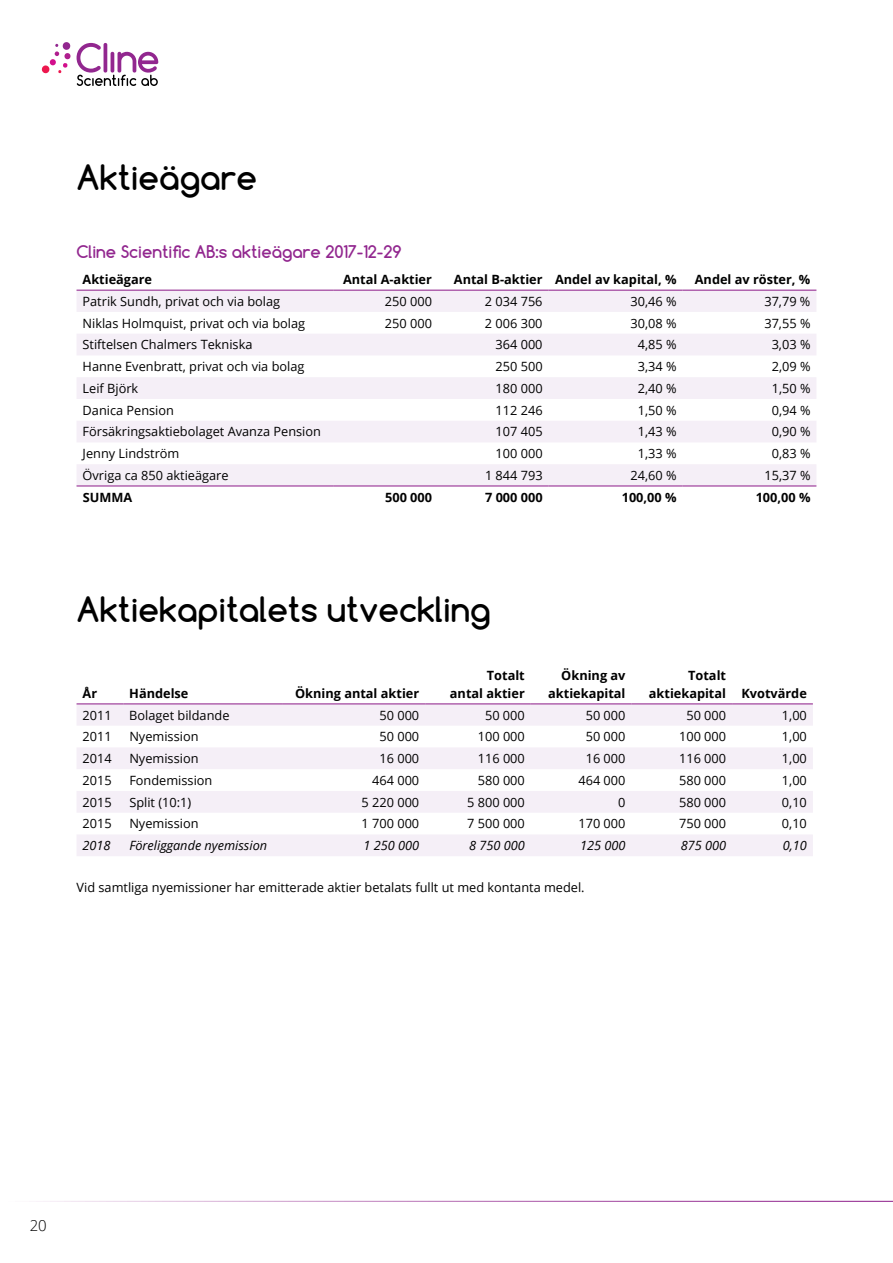
<style>
.page{position:relative;width:893px;height:1263px;background:#fff}
.page>*{position:absolute;margin:0;border:0;box-sizing:border-box;transform-origin:0 0}
.t1{font:700 33px "Comfortaa";color:#000}
.t2{font:700 16.5px "Comfortaa";color:#92278f}
.t3{font:300 15px "Open Sans";color:#000}
.t4{font:12.75px "Open Sans";color:#000}
.t5{font:700 12.75px/18px "Open Sans";color:#000;text-align:right}
.t6{font:italic 12.75px "Open Sans";color:#000}
</style>
<div class="page">
<svg style="left:77px;top:43px;width:81px;height:43px"></svg>
<svg style="left:42px;top:65px;width:8px;height:9px"></svg>
<div style="left:50px;top:59px;width:6px;height:7px;background:#d20f8c;border-radius:3px"></div>
<svg style="left:54px;top:42px;width:17px;height:31px"></svg>
<hr style="left:0;top:1201px;width:893px;height:1px;background:#92278f">
<svg style="left:77px;top:291px;width:739px;height:194px;fill:#f5eff7"></svg>
<hr style="left:77px;top:290px;width:257px;height:1px;background:#92278f">
<hr style="left:334px;top:290px;width:104px;height:1px;background:#92278f">
<hr style="left:438px;top:290px;width:111px;height:1px;background:#92278f">
<hr style="left:549px;top:290px;width:133px;height:1px;background:#92278f">
<hr style="left:682px;top:290px;width:134px;height:1px;background:#92278f">
<hr style="left:77px;top:485px;width:257px;height:1px;background:#92278f">
<hr style="left:334px;top:485px;width:104px;height:1px;background:#92278f">
<hr style="left:438px;top:485px;width:111px;height:1px;background:#92278f">
<hr style="left:549px;top:485px;width:133px;height:1px;background:#92278f">
<hr style="left:682px;top:485px;width:134px;height:1px;background:#92278f">
<svg style="left:77px;top:704px;width:736px;height:152px;fill:#f5eff7"></svg>
<hr style="left:77px;top:703px;width:46px;height:1px;background:#92278f">
<hr style="left:123px;top:703px;width:159px;height:1px;background:#92278f">
<hr style="left:282px;top:703px;width:143px;height:1px;background:#92278f">
<hr style="left:425px;top:703px;width:106px;height:1px;background:#92278f">
<hr style="left:531px;top:703px;width:100px;height:1px;background:#92278f">
<hr style="left:631px;top:703px;width:101px;height:1px;background:#92278f">
<hr style="left:732px;top:703px;width:81px;height:1px;background:#92278f">
<h1 class="t1" style="left:77px;top:157px;width:182px">Aktieägare</h1>
<p class="t2" style="left:77px;top:241px;width:326px">Cline Scientific AB:s aktieägare 2017-12-29</p>
<p class="t5" style="left:83px;top:270px;width:71px">Aktieägare</p>
<p class="t5" style="left:343px;top:270px;width:90px">Antal A-aktier</p>
<p class="t5" style="left:454px;top:270px;width:224px">Antal B-aktier Andel av kapital, %</p>
<p class="t5" style="left:695px;top:270px;width:117px">Andel av röster, %</p>
<p class="t4" style="left:83px;top:293px;width:199px">Patrik Sundh, privat och via bolag</p>
<p class="t4" style="left:385px;top:293px;width:49px">250 000</p>
<p class="t4" style="left:485px;top:293px;width:59px">2 034 756</p>
<p class="t4" style="left:630px;top:293px;width:48px">30,46 %</p>
<p class="t4" style="left:764px;top:293px;width:48px">37,79 %</p>
<p class="t4" style="left:83px;top:314px;width:224px">Niklas Holmquist, privat och via bolag</p>
<p class="t4" style="left:385px;top:314px;width:49px">250 000</p>
<p class="t4" style="left:485px;top:314px;width:59px">2 006 300</p>
<p class="t4" style="left:630px;top:314px;width:48px">30,08 %</p>
<p class="t4" style="left:764px;top:314px;width:48px">37,55 %</p>
<p class="t4" style="left:83px;top:336px;width:171px">Stiftelsen Chalmers Tekniska</p>
<p class="t4" style="left:495px;top:336px;width:49px">364 000</p>
<p class="t4" style="left:638px;top:336px;width:40px">4,85 %</p>
<p class="t4" style="left:772px;top:336px;width:40px">3,03 %</p>
<p class="t4" style="left:83px;top:358px;width:223px">Hanne Evenbratt, privat och via bolag</p>
<p class="t4" style="left:496px;top:358px;width:49px">250 500</p>
<p class="t4" style="left:638px;top:358px;width:40px">3,34 %</p>
<p class="t4" style="left:772px;top:358px;width:40px">2,09 %</p>
<p class="t4" style="left:83px;top:380px;width:57px">Leif Björk</p>
<p class="t4" style="left:496px;top:380px;width:49px">180 000</p>
<p class="t4" style="left:638px;top:380px;width:40px">2,40 %</p>
<p class="t4" style="left:772px;top:380px;width:40px">1,50 %</p>
<p class="t4" style="left:83px;top:401px;width:93px">Danica Pension</p>
<p class="t4" style="left:496px;top:401px;width:49px">112 246</p>
<p class="t4" style="left:638px;top:401px;width:40px">1,50 %</p>
<p class="t4" style="left:772px;top:401px;width:40px">0,94 %</p>
<p class="t4" style="left:83px;top:423px;width:240px">Försäkringsaktiebolaget Avanza Pension</p>
<p class="t4" style="left:496px;top:423px;width:49px">107 405</p>
<p class="t4" style="left:638px;top:423px;width:40px">1,43 %</p>
<p class="t4" style="left:772px;top:423px;width:40px">0,90 %</p>
<p class="t4" style="left:83px;top:445px;width:98px">Jenny Lindström</p>
<p class="t4" style="left:496px;top:445px;width:49px">100 000</p>
<p class="t4" style="left:638px;top:445px;width:40px">1,33 %</p>
<p class="t4" style="left:772px;top:445px;width:40px">0,83 %</p>
<p class="t4" style="left:83px;top:467px;width:147px">Övriga ca 850 aktieägare</p>
<p class="t4" style="left:485px;top:467px;width:59px">1 844 793</p>
<p class="t4" style="left:630px;top:467px;width:48px">24,60 %</p>
<p class="t4" style="left:764px;top:467px;width:48px">15,37 %</p>
<p class="t5" style="left:83px;top:488px;width:51px">SUMMA</p>
<p class="t5" style="left:385px;top:488px;width:48px">500 000</p>
<p class="t5" style="left:485px;top:488px;width:59px">7 000 000</p>
<p class="t5" style="left:622px;top:488px;width:56px">100,00 %</p>
<p class="t5" style="left:756px;top:488px;width:56px">100,00 %</p>
<h1 class="t1" style="left:77px;top:589px;width:416px">Aktiekapitalets utveckling</h1>
<p class="t5" style="left:83px;top:684px;width:16px">År</p>
<p class="t5" style="left:129px;top:684px;width:61px">Händelse</p>
<p class="t5" style="left:295px;top:684px;width:126px">Ökning antal aktier</p>
<p class="t5" style="left:450px;top:666px;width:76px">Totalt<br>antal aktier</p>
<p class="t5" style="left:548px;top:666px;width:79px">Ökning av aktiekapital</p>
<p class="t5" style="left:649px;top:666px;width:160px;text-align:left;text-indent:39px">Totalt<br>aktiekapital Kvotvärde</p>
<p class="t4" style="left:83px;top:706px;width:31px">2011</p>
<p class="t4" style="left:129px;top:706px;width:102px">Bolaget bildande</p>
<p class="t4" style="left:379px;top:706px;width:41px">50 000</p>
<p class="t4" style="left:485px;top:706px;width:41px">50 000</p>
<p class="t4" style="left:586px;top:706px;width:41px">50 000</p>
<p class="t4" style="left:686px;top:706px;width:41px">50 000</p>
<p class="t4" style="left:782px;top:706px;width:27px">1,00</p>
<p class="t4" style="left:83px;top:728px;width:31px">2011</p>
<p class="t4" style="left:129px;top:728px;width:71px">Nyemission</p>
<p class="t4" style="left:379px;top:728px;width:41px">50 000</p>
<p class="t4" style="left:478px;top:728px;width:49px">100 000</p>
<p class="t4" style="left:586px;top:728px;width:41px">50 000</p>
<p class="t4" style="left:679px;top:728px;width:49px">100 000</p>
<p class="t4" style="left:782px;top:728px;width:27px">1,00</p>
<p class="t4" style="left:83px;top:750px;width:31px">2014</p>
<p class="t4" style="left:129px;top:750px;width:71px">Nyemission</p>
<p class="t4" style="left:379px;top:750px;width:41px">16 000</p>
<p class="t4" style="left:478px;top:750px;width:49px">116 000</p>
<p class="t4" style="left:586px;top:750px;width:41px">16 000</p>
<p class="t4" style="left:679px;top:750px;width:49px">116 000</p>
<p class="t4" style="left:782px;top:750px;width:27px">1,00</p>
<p class="t4" style="left:83px;top:771px;width:31px">2015</p>
<p class="t4" style="left:129px;top:771px;width:85px">Fondemission</p>
<p class="t4" style="left:372px;top:771px;width:49px">464 000</p>
<p class="t4" style="left:478px;top:771px;width:49px">580 000</p>
<p class="t4" style="left:578px;top:771px;width:49px">464 000</p>
<p class="t4" style="left:679px;top:771px;width:49px">580 000</p>
<p class="t4" style="left:782px;top:771px;width:27px">1,00</p>
<p class="t4" style="left:83px;top:793px;width:31px">2015</p>
<p class="t4" style="left:129px;top:793px;width:63px">Split (10:1)</p>
<p class="t4" style="left:362px;top:793px;width:59px">5 220 000</p>
<p class="t4" style="left:467px;top:793px;width:59px">5 800 000</p>
<p class="t4" style="left:618px;top:793px;width:9px">0</p>
<p class="t4" style="left:679px;top:793px;width:49px">580 000</p>
<p class="t4" style="left:782px;top:793px;width:27px">0,10</p>
<p class="t4" style="left:83px;top:815px;width:31px">2015</p>
<p class="t4" style="left:129px;top:815px;width:71px">Nyemission</p>
<p class="t4" style="left:362px;top:815px;width:59px">1 700 000</p>
<p class="t4" style="left:467px;top:815px;width:59px">7 500 000</p>
<p class="t4" style="left:578px;top:815px;width:49px">170 000</p>
<p class="t4" style="left:679px;top:815px;width:49px">750 000</p>
<p class="t4" style="left:782px;top:815px;width:27px">0,10</p>
<p class="t6" style="left:83px;top:837px;width:30px">2018</p>
<p class="t6" style="left:129px;top:837px;width:139px">Föreliggande nyemission</p>
<p class="t6" style="left:363px;top:837px;width:57px">1 250 000</p>
<p class="t6" style="left:469px;top:837px;width:57px">8 750 000</p>
<p class="t6" style="left:580px;top:837px;width:47px">125 000</p>
<p class="t6" style="left:681px;top:837px;width:47px">875 000</p>
<p class="t6" style="left:783px;top:837px;width:26px">0,10</p>
<p class="t4" style="left:77px;top:879px;width:510px">Vid samtliga nyemissioner har emitterade aktier betalats fullt ut med kontanta medel.</p>
<p class="t3" style="left:30px;top:1215px;width:19px">20</p>
</div>
